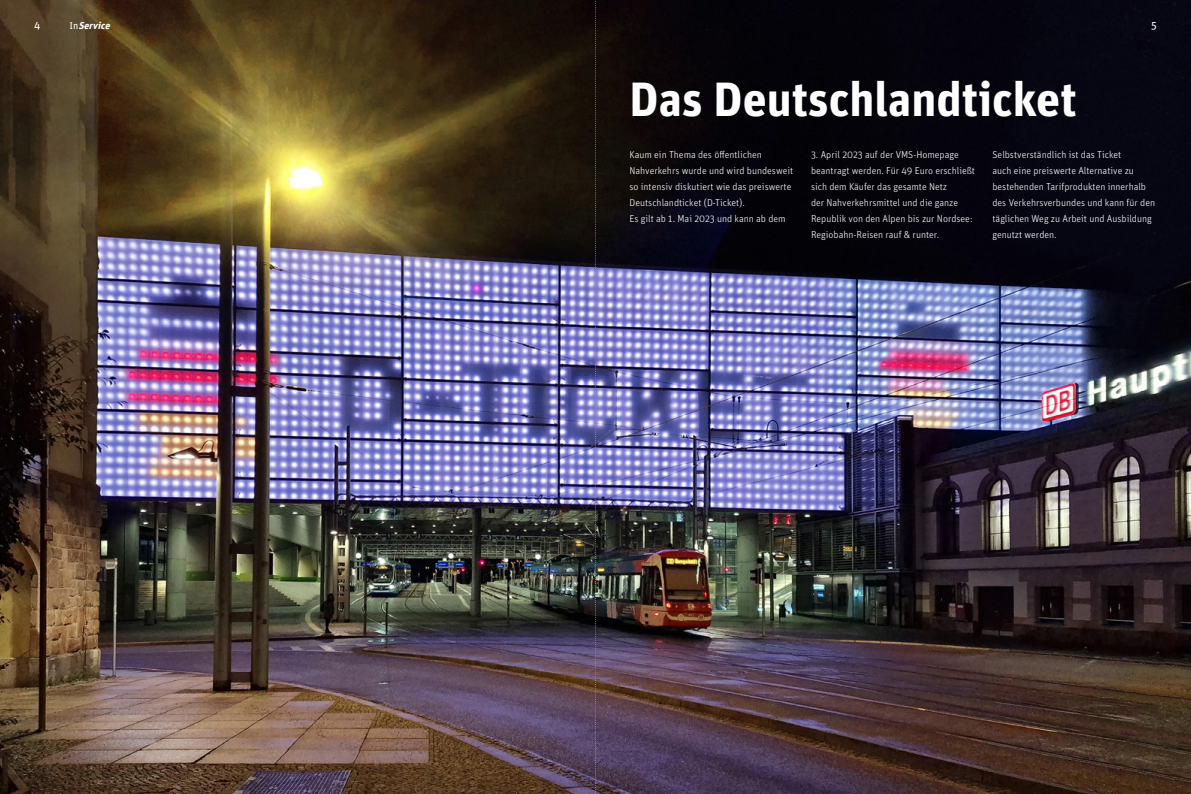
<style>
.page{position:relative;width:1191px;height:794px;background:#fff}
.page>*{position:absolute;margin:0;border:0;box-sizing:border-box;transform-origin:0 0}
.t1{font:700 48px "Unit OT";color:#fff}
.t2{font:11px "Unit OT";color:#fff}
.t3{font:300 10px/16px "Unit OT";color:#fff}
.t4{font:italic 700 10px "Unit OT";color:#fff}
.s1{font-weight:400;font-style:normal}
</style>
<div class="page">
<img style="left:0;top:0;width:1191px;height:794px">
<svg style="left:595px;top:0;width:1px;height:794px"></svg>
<p class="t2" style="left:34px;top:18px;width:8px">4</p>
<p class="t4" style="left:69px;top:19px;width:44px"><span class="s1">I n</span> Service</p>
<p class="t2" style="left:1151px;top:18px;width:7px">5</p>
<h1 class="t1" style="left:629px;top:68px;width:448px">Das Deutschlandticket</h1>
<p class="t3" style="left:811px;top:147px;width:165px">3. April 2023 auf der VMS-Homepage beantragt werden. Für 49 Euro erschließt sich dem Käufer das gesamte Netz<br>der Nahverkehrsmittel und die ganze Republik von den Alpen bis zur Nordsee:<br>Regiobahn-Reisen rauf &amp; runter.</p>
<p class="t3" style="left:992px;top:147px;width:164px">Selbstverständlich ist das Ticket<br>auch eine preiswerte Alternative zu bestehenden Tarifprodukten innerhalb des Verkehrsverbundes und kann für den täglichen Weg zu Arbeit und Ausbildung genutzt werden.</p>
<p class="t3" style="left:629px;top:147px;width:165px">Kaum ein Thema des öffentlichen Nahverkehrs wurde und wird bundesweit so intensiv diskutiert wie das preiswerte Deutschlandticket (D-Ticket).<br>Es gilt ab 1. Mai 2023 und kann ab dem</p>
</div>
